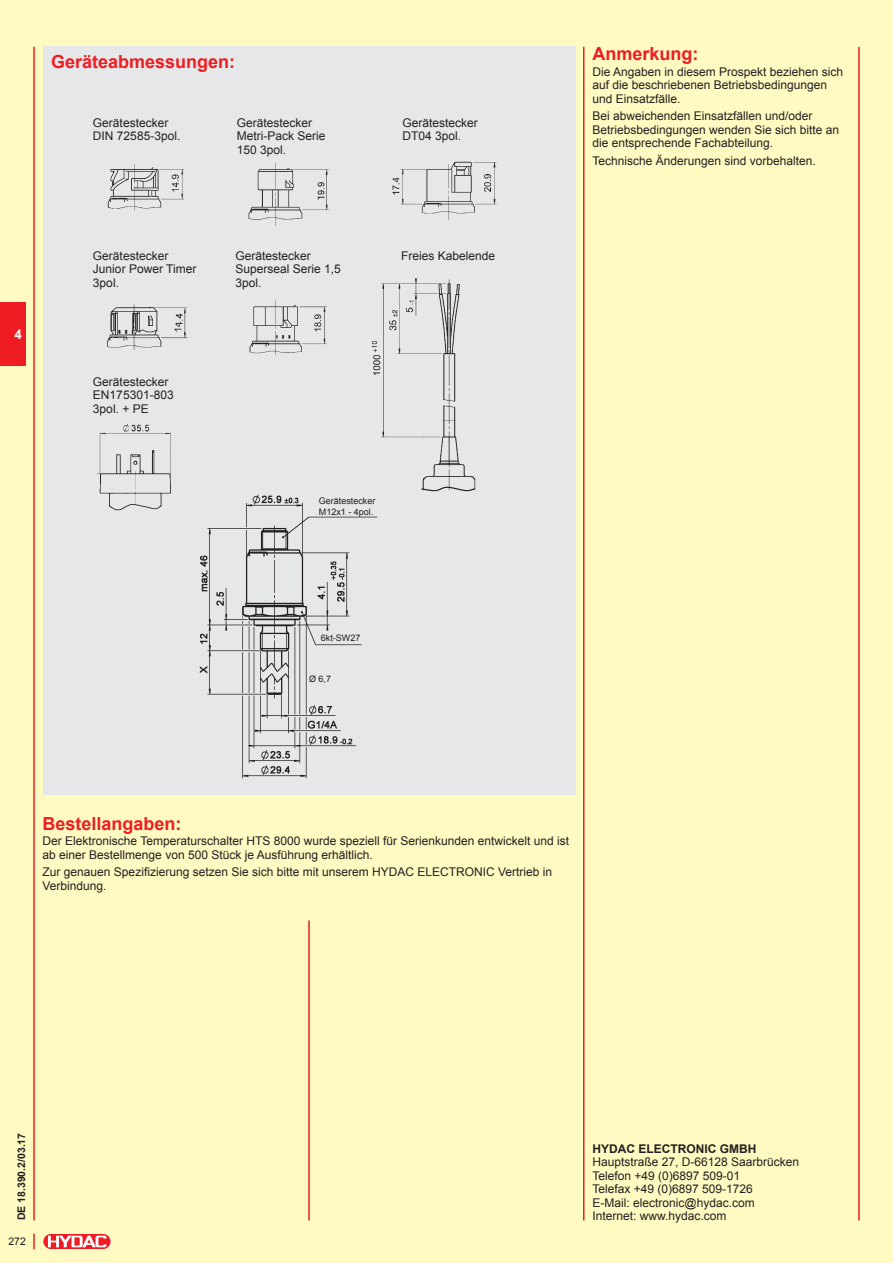
<style>
.page{position:relative;width:893px;height:1263px;background:#fffac1}
.page>*{position:absolute;margin:0;border:0;box-sizing:border-box;transform-origin:0 0}
.t1{font:700 18px "Arial";color:#ee1d23}
.t2{font:700 13.5px "Arial";color:#fff}
.t3{font:12px/13.5px "Arial";color:#231f20}
.t4{font:700 12px "Arial";color:#231f20}
.t5{font:700 10.5px "Arial";color:#231f20}
.t6{font:10.5px "Arial";color:#231f20}
.t7{font:9px/10.5px "Arial";color:#231f20}
</style>
<div class="page">
<hr style="left:33px;top:47px;width:2px;height:1173px;background:#ee1d23">
<hr style="left:858px;top:47px;width:2px;height:1173px;background:#ee1d23">
<div style="left:43px;top:1233px;width:68px;height:16px;border:1px solid #fff;border-radius:8px"></div>
<svg style="left:43px;top:1234px;width:68px;height:15px"></svg>
<svg style="left:48px;top:1236px;width:59px;height:11px"></svg>
<svg style="left:33px;top:1234px;width:2px;height:15px"></svg>
<div style="left:0;top:302px;width:26px;height:64px;background:#ee1d23"></div>
<div style="left:43px;top:47px;width:532px;height:748px;background:#e6e7e9"></div>
<hr style="left:583px;top:47px;width:1px;height:1173px;background:#ee1d23">
<img style="left:97px;top:161px;width:400px;height:350px">
<img style="left:188px;top:486px;width:197px;height:293px">
<hr style="left:308px;top:920px;width:2px;height:300px;background:#ee1d23">
<h1 class="t1" style="left:51px;top:50px;width:186px">Geräteabmessungen:</h1>
<p class="t3" style="left:93px;top:116px;width:89px">Gerätestecker<br>DIN 72585-3pol.</p>
<p class="t3" style="left:237px;top:116px;width:90px">Gerätestecker<br>Metri-Pack Serie<br>150 3pol.</p>
<p class="t3" style="left:403px;top:116px;width:77px">Gerätestecker<br>DT04 3pol.</p>
<p class="t2" style="left:15px;top:325px;width:9px">4</p>
<p class="t3" style="left:93px;top:249px;width:105px">Gerätestecker<br>Junior Power Timer<br>3pol.</p>
<p class="t3" style="left:235px;top:249px;width:107px">Gerätestecker<br>Superseal Serie 1,5<br>3pol.</p>
<p class="t3" style="left:401px;top:249px;width:96px">Freies Kabelende</p>
<p class="t3" style="left:93px;top:375px;width:82px">Gerätestecker<br>EN175301-803<br>3pol. + PE</p>
<p class="t7" style="left:319px;top:496px;width:58px">Gerätestecker<br>M12x1 - 4pol.</p>
<p class="t7" style="left:321px;top:633px;width:41px">6kt-SW27</p>
<p class="t7" style="left:309px;top:673px;width:24px">Ø 6,7</p>
<h1 class="t1" style="left:592px;top:42px;width:108px">Anmerkung:</h1>
<p class="t3" style="left:592px;top:65px;width:252px">Die Angaben in diesem Prospekt beziehen sich auf die beschriebenen Betriebsbedingungen und Einsatzfälle.</p>
<p class="t3" style="left:592px;top:109px;width:248px">Bei abweichenden Einsatzfällen und/oder<br>Betriebsbedingungen wenden Sie sich bitte an die entsprechende Fachabteilung.</p>
<p class="t3" style="left:592px;top:154px;width:225px">Technische Änderungen sind vorbehalten.</p>
<h1 class="t1" style="left:43px;top:811px;width:141px">Bestellangaben:</h1>
<p class="t3" style="left:43px;top:834px;width:528px">Der Elektronische Temperaturschalter HTS 8000 wurde speziell für Serienkunden entwickelt und ist ab einer Bestellmenge von 500 Stück je Ausführung erhältlich.</p>
<p class="t3" style="left:43px;top:866px;width:511px">Zur genauen Spezifizierung setzen Sie sich bitte mit unserem HYDAC ELECTRONIC Vertrieb in<br>Verbindung.</p>
<p class="t5" style="left:14px;top:1220px;width:89px;rotate:-90deg">DE 18.390.2/03.17</p>
<p class="t6" style="left:8px;top:1235px;width:19px">272</p>
<p class="t4" style="left:592px;top:1141px;width:165px">HYDAC ELECTRONIC GMBH</p>
<p class="t3" style="left:592px;top:1155px;width:208px">Hauptstraße 27, D-66128 Saarbrücken<br>Telefon +49 (0)6897 509-01<br>Telefax +49 (0)6897 509-1726<br>E-Mail: electronic@hydac.com<br>Internet: www.hydac.com</p>
</div>
